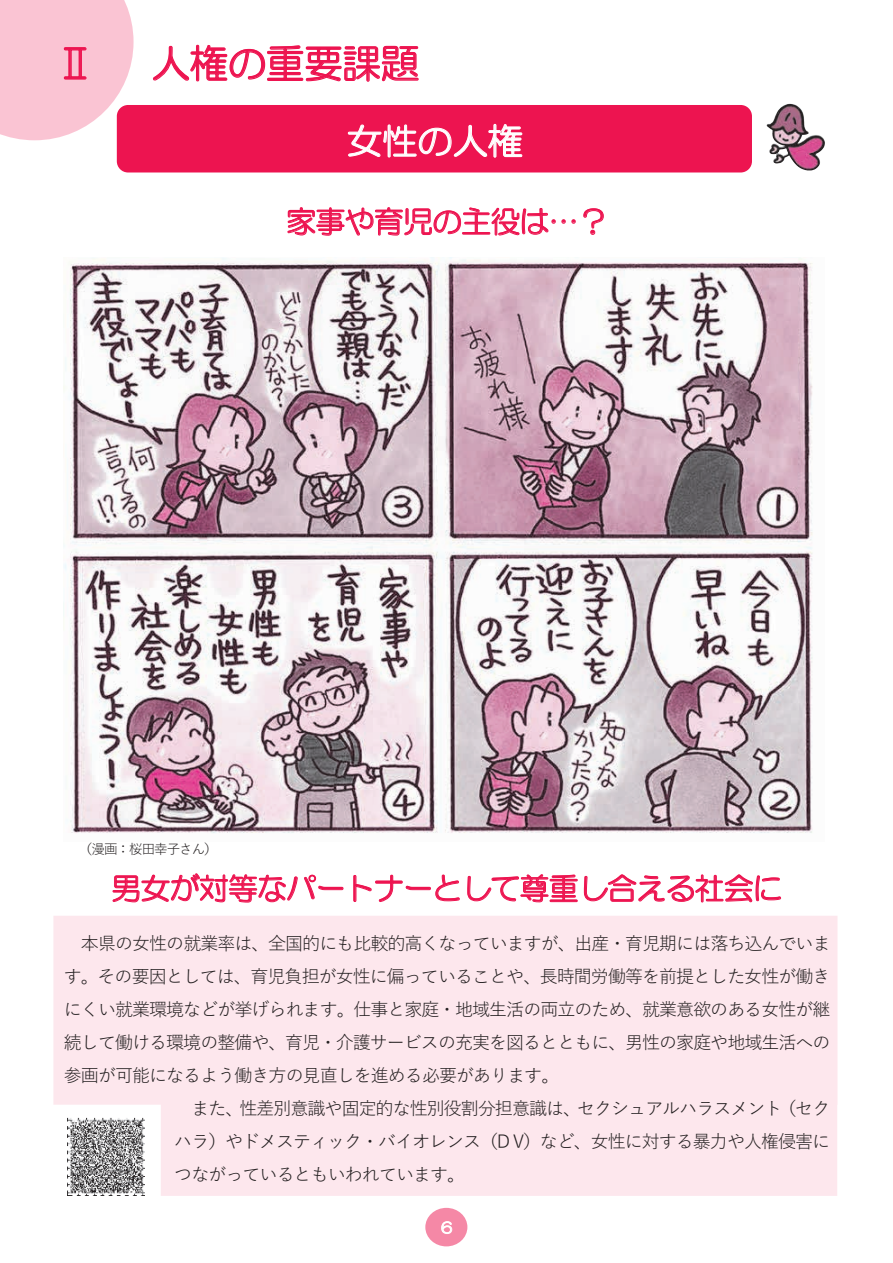
<style>
.page{position:relative;width:893px;height:1263px;background:#fff}
.page>*{position:absolute;margin:0;border:0;box-sizing:border-box;transform-origin:0 0}
.t1{font:39px "HG Maru Gothic MPRO";letter-spacing:-.025em;color:#ed1450}
.t2{font:36px "HG Maru Gothic MPRO";letter-spacing:-.02em;color:#fff}
.t3{font:30px "HG Maru Gothic MPRO";letter-spacing:-.03em;color:#ed1450}
.t4{font:18px "Yu Gothic";letter-spacing:-.05em;color:#231f20}
.t5{font:13.5px "Yu Gothic";letter-spacing:-.065em;color:#231f20}
</style>
<div class="page">
<div style="left:53px;top:916px;width:784px;height:280px;background:#fde7ed"></div>
<svg style="left:287px;top:207px;width:289px;height:29px"></svg>
<svg style="left:583px;top:208px;width:21px;height:27px"></svg>
<svg style="left:112px;top:873px;width:232px;height:30px"></svg>
<svg style="left:353px;top:874px;width:107px;height:28px"></svg>
<svg style="left:467px;top:874px;width:314px;height:29px"></svg>
<img style="left:64px;top:257px;width:749px;height:576px">
<svg style="left:153px;top:44px;width:266px;height:38px"></svg>
<div style="left:117px;top:105px;width:635px;height:67px;background:#ed1450;border-radius:11px"></div>
<svg style="left:347px;top:123px;width:176px;height:35px"></svg>
<img style="left:767px;top:104px;width:21px;height:21px">
<div style="left:425px;top:1208px;width:42px;height:38px;background:#f588a6;border-radius:50%"></div>
<svg style="left:441px;top:1221px;width:11px;height:13px"></svg>
<svg style="left:0;top:0;width:134px;height:140px;background:#f9c2d1"></svg>
<img style="left:67px;top:1118px;width:77px;height:77px">
<h1 class="t1" style="left:56px;top:44px;width:41px">Ⅱ</h1>
<h1 class="t1" style="left:151px;top:44px;width:270px">人権の重要課題</h1>
<h2 class="t2" style="left:347px;top:123px;width:178px">女性の人権</h2>
<h3 class="t3" style="left:286px;top:207px;width:323px">家事や育児の主役は…？</h3>
<p class="t5" style="left:79px;top:836px;width:140px">（漫画：桜田幸子さん）</p>
<h3 class="t3" style="left:111px;top:873px;width:673px">男女が対等なパートナーとして尊重し合える社会に</h3>
<p class="t4" style="left:81px;top:927px;width:751px">本県の女性の就業率は、全国的にも比較的高くなっていますが、出産・育児期には落ち込んでいま</p>
<p class="t4" style="left:64px;top:960px;width:768px">す。その要因としては、育児負担が女性に偏っていることや、長時間労働等を前提とした女性が働き</p>
<p class="t4" style="left:64px;top:993px;width:768px">にくい就業環境などが挙げられます。仕事と家庭・地域生活の両立のため、就業意欲のある女性が継</p>
<p class="t4" style="left:64px;top:1026px;width:768px">続して働ける環境の整備や、育児・介護サービスの充実を図るとともに、男性の家庭や地域生活への</p>
<p class="t4" style="left:64px;top:1059px;width:497px">参画が可能になるよう働き方の見直しを進める必要があります。</p>
<p class="t4" style="left:191px;top:1092px;width:640px">また、性差別意識や固定的な性別役割分担意識は、セクシュアルハラスメント（セク</p>
<p class="t4" style="left:174px;top:1125px;width:657px">ハラ）やドメスティック・バイオレンス（D V）など、女性に対する暴力や人権侵害に</p>
<p class="t4" style="left:174px;top:1158px;width:292px">つながっているともいわれています。</p>
</div>
